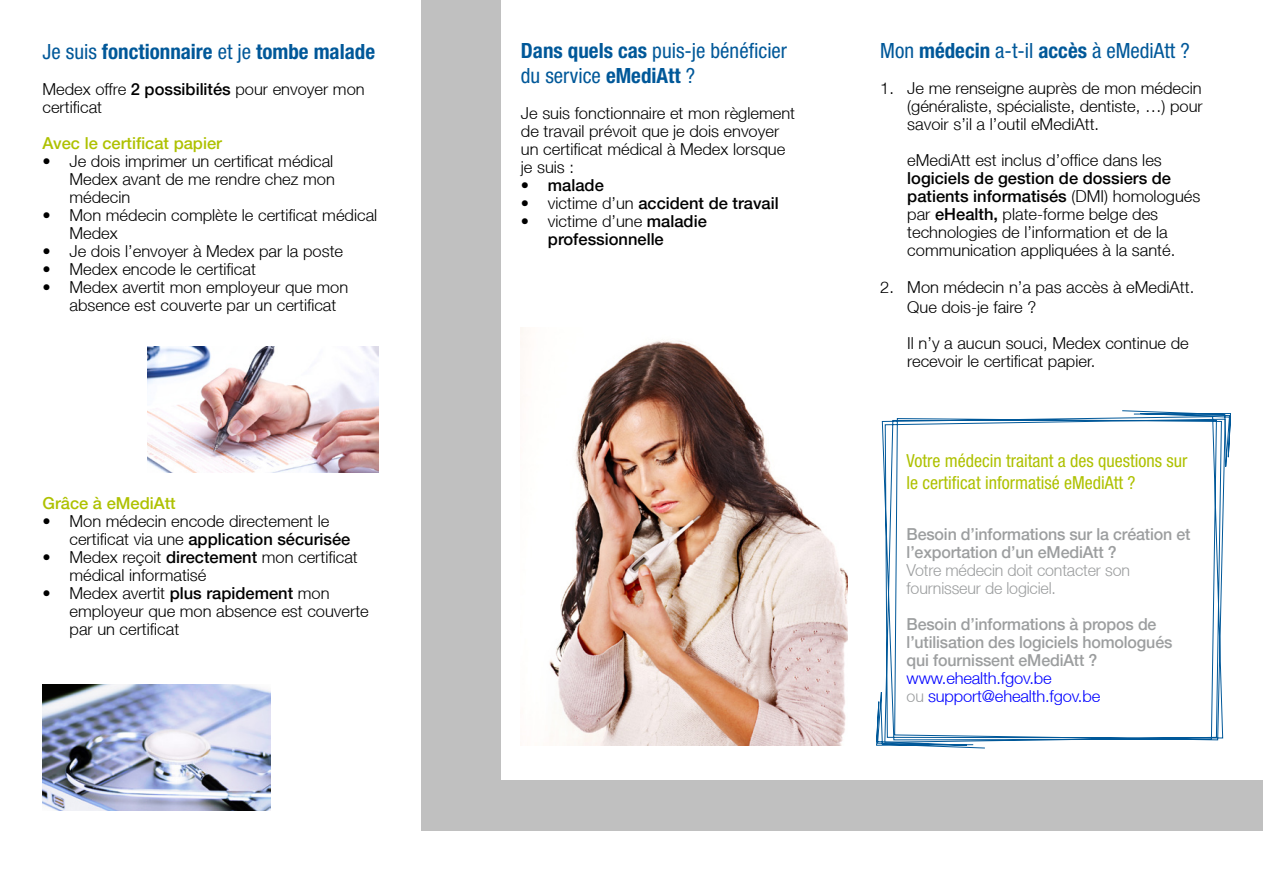
<style>
.page{position:relative;width:1263px;height:893px;background:#fff}
.page>*{position:absolute;margin:0;border:0;box-sizing:border-box;transform-origin:0 0}
.Style_de_paragraphe{font:condensed 21px/25.2px "Helvetica Neue LT Std";color:#005899}
.Style_de_paragraphe-2{font:700 condensed 21px "Helvetica Neue LT Std";color:#005899}
.Style_de_paragraphe-3{font:condensed 18px/21.6px "Helvetica Neue LT Std";color:#aec100}
.t1{font:300 16.5px/18px "Helvetica Neue LT";color:#000}
.t2{font:500 16.5px/18px "Helvetica Neue LT";letter-spacing:-.01em;color:#9c9e9f}
.t3{font:500 16.5px/18px "Helvetica Neue LT";color:#000}
.t4{font:300 16.5px/18px "Helvetica Neue LT";letter-spacing:-.01em;color:#9c9e9f}
.t5{font:300 16.5px "Helvetica Neue LT";letter-spacing:-.01em;color:#00f}
.t6{font:500 16.5px "Helvetica Neue LT";color:#aec100}
.s1{font-weight:400}
.s2{font-weight:500}
.s3{font-weight:700}
.s4{font-weight:300}
.s5{color:#9c9e9f}
</style>
<div class="page">
<div style="left:421px;top:0;width:80px;height:780px;background:#c0c0c0"></div>
<div style="left:421px;top:780px;width:842px;height:50px;background:#c0c0c0"></div>
<svg style="left:986px;top:417px;width:135px;height:325px"></svg>
<svg style="left:1121px;top:410px;width:110px;height:331px"></svg>
<svg style="left:876px;top:418px;width:110px;height:331px"></svg>
<img style="left:43px;top:684px;width:227px;height:126px">
<img style="left:147px;top:347px;width:231px;height:125px">
<img style="left:521px;top:327px;width:326px;height:418px">
<p class="Style_de_paragraphe-2" style="left:43px;top:38px;width:334px"><span class="s1">Je suis</span> fonctionnaire <span class="s1">et je</span> tombe malade</p>
<p class="t1" style="left:43px;top:79px;width:324px">Medex offre <span class="s2">2 possibilités</span> pour envoyer mon certificat</p>
<p class="t6" style="left:43px;top:133px;width:181px">Avec le certificat papier</p>
<p class="t1" style="left:70px;top:151px;width:267px;text-align:justify;text-indent:-27px">• Je dois imprimer un certificat médical Medex avant de me rendre chez mon médecin</p>
<p class="t1" style="left:70px;top:205px;width:309px;text-indent:-27px">• Mon médecin complète le certificat médical<br>Medex</p>
<p class="t1" style="left:43px;top:241px;width:302px">• Je dois l’envoyer à Medex par la poste</p>
<p class="t1" style="left:43px;top:259px;width:215px">• Medex encode le certificat</p>
<p class="t1" style="left:70px;top:277px;width:280px;text-indent:-27px">• Medex avertit mon employeur que mon absence est couverte par un certificat</p>
<p class="t6" style="left:43px;top:493px;width:135px">Grâce à eMediAtt</p>
<p class="t1" style="left:70px;top:511px;width:282px;text-indent:-27px">• Mon médecin encode directement le certificat via une <span class="s2">application sécurisée</span></p>
<p class="t1" style="left:70px;top:547px;width:290px;text-indent:-27px">• Medex reçoit <span class="s2">directement</span> mon certificat médical informatisé</p>
<p class="t1" style="left:70px;top:583px;width:301px;text-indent:-27px">• Medex avertit <span class="s2">plus rapidement</span> mon employeur que mon absence est couverte par un certificat</p>
<p class="Style_de_paragraphe" style="left:521px;top:37px;width:268px"><span class="s3">Dans quels cas</span> puis-je bénéficier du service <span class="s3">eMediAtt</span> ?</p>
<p class="t1" style="left:521px;top:104px;width:276px">Je suis fonctionnaire et mon règlement de travail prévoit que je dois envoyer un certificat médical à Medex lorsque je suis :</p>
<p class="t3" style="left:521px;top:176px;width:84px">• malade</p>
<p class="t3" style="left:521px;top:194px;width:259px"><span class="s4">• victime d’un</span> accident de travail</p>
<p class="t3" style="left:548px;top:212px;width:160px;text-indent:-27px"><span class="s4">• victime d’une</span> maladie professionnelle</p>
<p class="Style_de_paragraphe" style="left:880px;top:37px;width:311px">Mon <span class="s3">médecin</span> a-t-il <span class="s3">accès</span> à eMediAtt ?</p>
<p class="t1" style="left:907px;top:78px;width:297px;text-align:justify;text-indent:-27px">1. Je me renseigne auprès de mon médecin (généraliste, spécialiste, dentiste, …) pour savoir s’il a l’outil eMediAtt.</p>
<p class="t1" style="left:907px;top:150px;width:295px">eMediAtt est inclus d’office dans les <span class="s2">logiciels de gestion de dossiers de patients informatisés</span> (DMI) homologués par <span class="s2">eHealth,</span> plate-forme belge des technologies de l’information et de la communication appliquées à la santé.</p>
<p class="t1" style="left:907px;top:277px;width:289px;line-height:19.8px;text-indent:-27px">2. Mon médecin n’a pas accès à eMediAtt.<br>Que dois-je faire ?</p>
<p class="t1" style="left:907px;top:334px;width:283px">Il n’y a aucun souci, Medex continue de recevoir le certificat papier.</p>
<p class="Style_de_paragraphe-3" style="left:907px;top:450px;width:282px">Votre médecin traitant a des questions sur le certificat informatisé eMediAtt ?</p>
<p class="t2" style="left:907px;top:525px;width:285px">Besoin d’informations sur la création et l’exportation d’un eMediAtt ?</p>
<p class="t4" style="left:907px;top:561px;width:225px">Votre médecin doit contacter son fournisseur de logiciel.</p>
<p class="t2" style="left:907px;top:615px;width:267px">Besoin d’informations à propos de l’utilisation des logiciels homologués qui fournissent eMediAtt ?</p>
<p class="t5" style="left:907px;top:668px;width:146px">www.ehealth.fgov.be</p>
<p class="t5" style="left:907px;top:686px;width:195px"><span class="s5">ou</span> support@ehealth.fgov.be</p>
</div>
